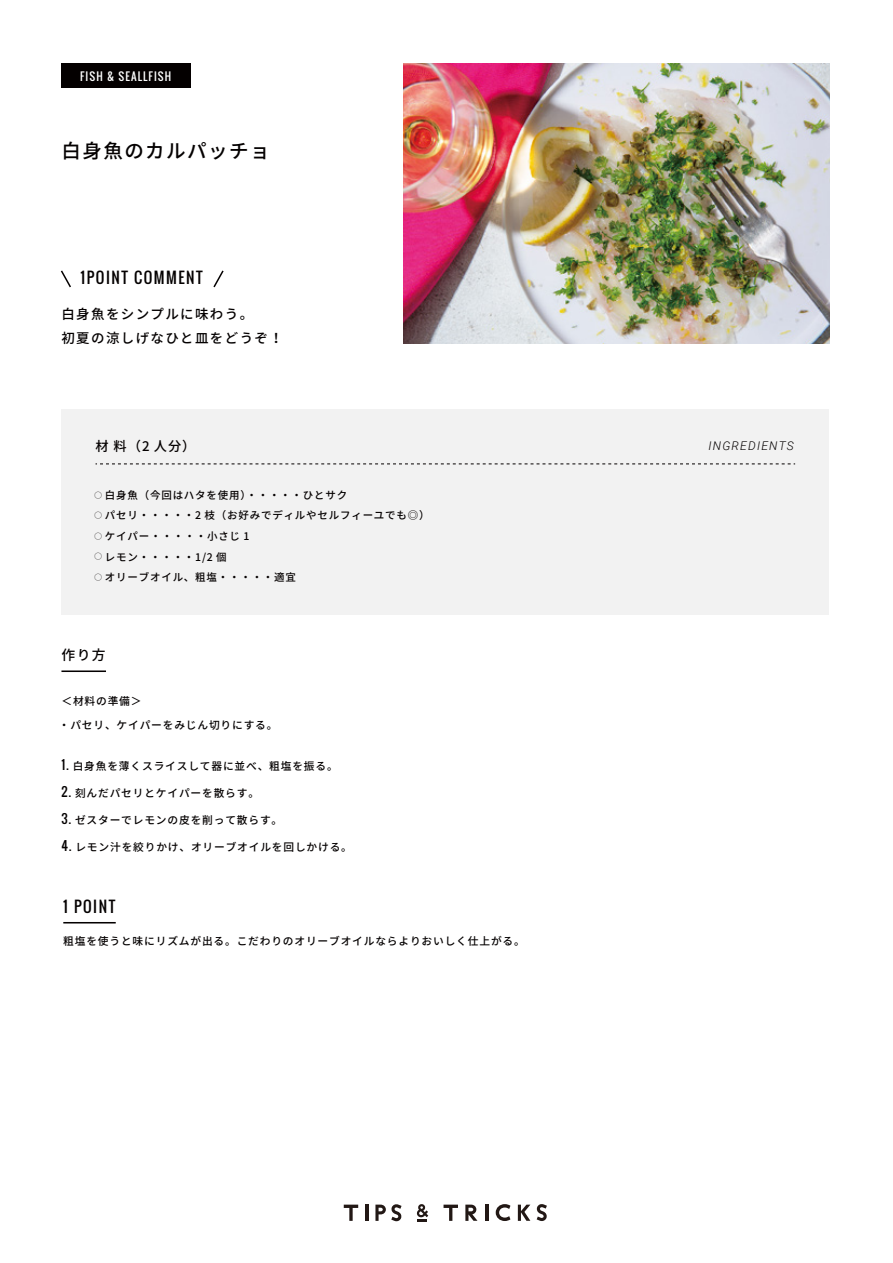
<style>
.page{position:relative;width:893px;height:1263px;background:#fff}
.page>*{position:absolute;margin:0;border:0;box-sizing:border-box;transform-origin:0 0}
.t1{font:500 19.5px "Noto Sans CJ Kjp";letter-spacing:.075em;color:#040000}
.t2{font:15px "Oswald";letter-spacing:.1em;color:#040000}
.t3{font:500 13.8px "Noto Sans CJ Kjp";color:#040000}
.t4{font:500 13.5px/24px "Noto Sans CJ Kjp";letter-spacing:.1em;color:#040000}
.t5{font:500 13.2px "Noto Sans CJ Kjp";color:#040000}
.t6{font:italic 300 12px "Roboto";letter-spacing:.1em;color:#040000}
.t7{font:500 10.8px "Noto Sans CJ Kjp";letter-spacing:.075em;color:#040000}
.t8{font:10.8px "Oswald";letter-spacing:.1em;color:#fff}
.t9{font:500 10.5px/20.5px "Noto Sans CJ Kjp";letter-spacing:.075em;color:#040000}
.s1{font-size:7.5px}
.s2{font-family:"Oswald";font-weight:400;font-size:12.3px}
</style>
<div class="page">
<div style="left:61px;top:409px;width:768px;height:205px;background:#f2f2f2"></div>
<img style="left:404px;top:64px;width:425px;height:280px">
<div style="left:61px;top:64px;width:130px;height:24px;background:#040000"></div>
<hr style="left:61px;top:670px;width:45px;height:2px;background:#040000">
<hr style="left:63px;top:922px;width:53px;height:1px;background:#040000">
<svg style="left:96px;top:464px;width:699px;height:1px"></svg>
<svg style="left:60px;top:270px;width:11px;height:18px"></svg>
<svg style="left:213px;top:270px;width:11px;height:18px"></svg>
<svg style="left:344px;top:1204px;width:14px;height:17px"></svg>
<hr style="left:365px;top:1204px;width:3px;height:17px;background:#221815">
<svg style="left:375px;top:1204px;width:27px;height:17px"></svg>
<svg style="left:417px;top:1204px;width:11px;height:17px"></svg>
<svg style="left:444px;top:1204px;width:14px;height:17px"></svg>
<hr style="left:485px;top:1204px;width:3px;height:17px;background:#221815">
<svg style="left:465px;top:1204px;width:12px;height:17px"></svg>
<svg style="left:536px;top:1204px;width:11px;height:17px"></svg>
<svg style="left:518px;top:1204px;width:12px;height:17px"></svg>
<svg style="left:496px;top:1204px;width:14px;height:17px"></svg>
<p class="t8" style="left:80px;top:68px;width:93px">FISH &amp; SEALLFISH</p>
<h1 class="t1" style="left:61px;top:140px;width:210px">白身魚のカルパッチョ</h1>
<h2 class="t2" style="left:81px;top:266px;width:124px">1POINT COMMENT</h2>
<p class="t4" style="left:61px;top:302px;width:223px">白身魚をシンプルに味わう。<br>初夏の涼しげなひと皿をどうぞ！</p>
<p class="t5" style="left:95px;top:438px;width:102px">材 料（2 人分）</p>
<p class="t9" style="left:95px;top:485px;width:336px"><span class="s1">◯</span> 白身魚（今回はハタを使用）・・・・・ひとサク<br><span class="s1">◯</span> パセリ・・・・・2 枝（お好みでディルやセルフィーユでも◎）<span class="s1">◯</span> ケイパー ・・・・・小さじ 1<br><span class="s1">◯</span> レモン・・・・・1/2 個<br><span class="s1">◯</span> オリーブオイル、粗塩・・・・・適宜</p>
<p class="t3" style="left:61px;top:647px;width:46px">作り方</p>
<p class="t7" style="left:61px;top:695px;width:82px">＜材料の準備＞</p>
<p class="t7" style="left:59px;top:719px;width:220px">・パセリ、ケイパーをみじん切りにする。</p>
<p class="t7" style="left:61px;top:760px;width:278px"><span class="s2">1.</span> 白身魚を薄くスライスして器に並べ、粗塩を振る。</p>
<p class="t7" style="left:61px;top:787px;width:199px"><span class="s2">2.</span> 刻んだパセリとケイパーを散らす。</p>
<p class="t7" style="left:61px;top:814px;width:222px"><span class="s2">3.</span> ゼスターでレモンの皮を削って散らす。</p>
<p class="t7" style="left:61px;top:841px;width:292px"><span class="s2">4.</span> レモン汁を絞りかけ、オリーブオイルを回しかける。</p>
<h2 class="t2" style="left:63px;top:895px;width:53px">1 POINT</h2>
<p class="t7" style="left:63px;top:935px;width:463px">粗塩を使うと味にリズムが出る。こだわりのオリーブオイルならよりおいしく仕上がる。</p>
<p class="t6" style="left:708px;top:438px;width:87px">INGREDIENTS</p>
</div>
